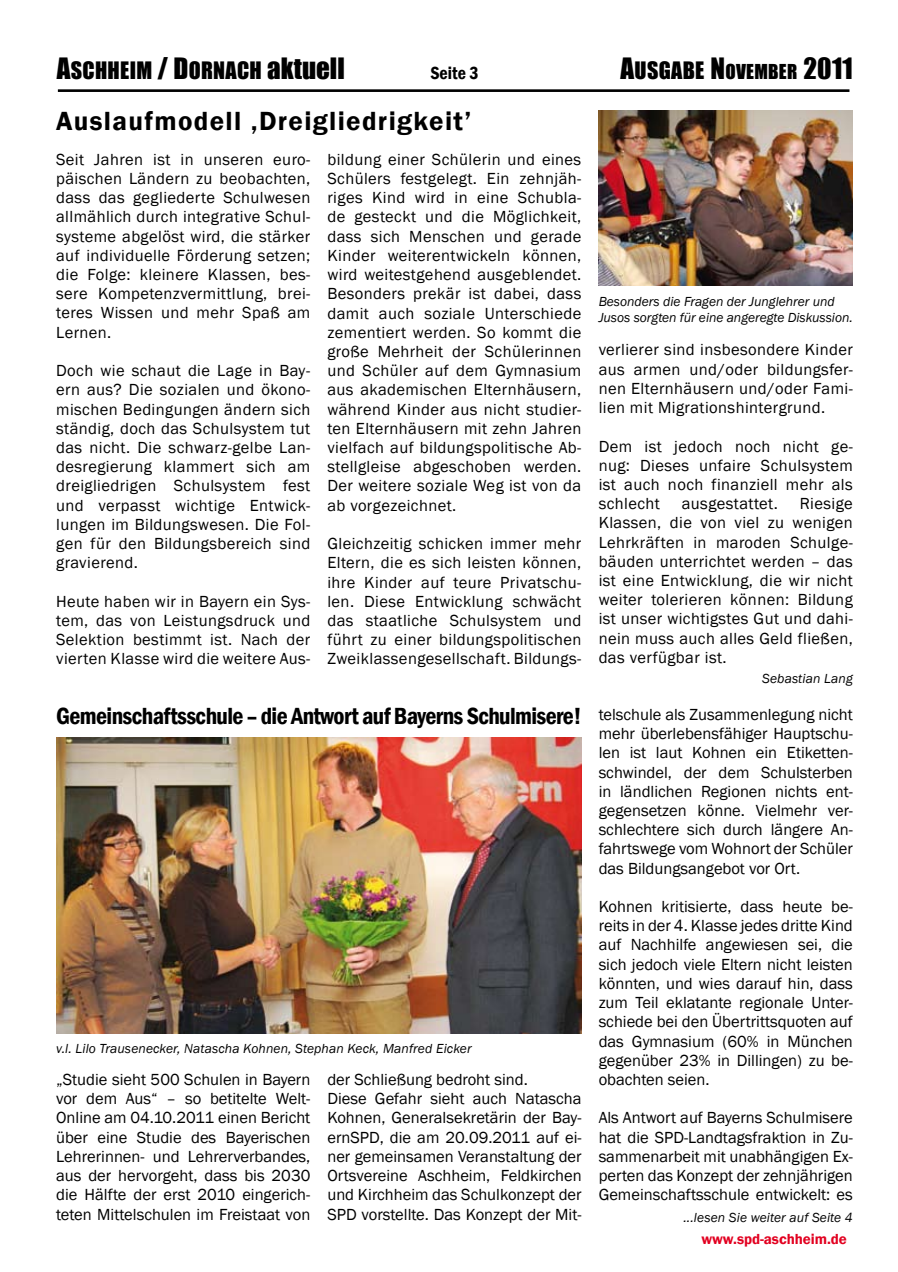
<style>
.page{position:relative;width:898px;height:1272px;background:#fff}
.page>*{position:absolute;margin:0;border:0;box-sizing:border-box;transform-origin:0 0}
.t1{font:600 27px "Franklin Gothic";letter-spacing:.05em;color:#000}
.t2{font:600 condensed 24px "Franklin Gothic";letter-spacing:-.025em;color:#000}
.t3{font:22.05px "Impact";letter-spacing:.015em;color:#000}
.t4{font:18.9px "Impact";letter-spacing:.015em;color:#000}
.t5{font:600 condensed 18px "Franklin Gothic";color:#000}
.t6{font:16.5px/19.2px "Franklin Gothic";color:#000;text-align:justify}
.t7{font:16.5px "Franklin Gothic";letter-spacing:.025em;color:#000}
.t8{font:600 15px "Franklin Gothic";letter-spacing:-.005em;color:#e20020}
.t9{font:italic 13.5px/16.2px "Franklin Gothic";color:#000}
.s1{font-size:27px}
.s2{font-size:22.05px}
</style>
<div class="page">
<hr style="left:58px;top:89px;width:791px;height:3px;background:#000">
<img style="left:56px;top:737px;width:525px;height:296px">
<img style="left:598px;top:111px;width:254px;height:174px">
<h3 class="t3" style="left:57px;top:53px;width:289px"><span class="s1">A</span>SCHHEIM <span class="s1">/ D</span>ORNACH <span class="s1">aktuell</span></h3>
<p class="t4" style="left:620px;top:57px;width:234px"><span class="s1">A</span><span class="s2">USGABE</span> <span class="s1">N</span>OVEMBER <span class="s1">2011</span></p>
<p class="t5" style="left:430px;top:60px;width:50px">Seite 3</p>
<h1 class="t1" style="left:56px;top:104px;width:416px">Auslaufmodell ‚Dreigliedrigkeit’</h1>
<p class="t6" style="left:56px;top:150px;width:255px">Seit Jahren ist in unseren euro&shy;päischen Ländern zu beobachten, dass das gegliederte Schulwesen allmählich durch integrative Schul&shy;systeme abgelöst wird, die stärker auf individuelle Förderung setzen; die Folge: kleinere Klassen, bes&shy;sere Kompetenzvermittlung, brei&shy;teres Wissen und mehr Spaß am Lernen.</p>
<p class="t6" style="left:56px;top:361px;width:256px">Doch wie schaut die Lage in Bay&shy;ern aus? Die sozialen und ökono&shy;mischen Bedingungen ändern sich ständig, doch das Schulsystem tut das nicht. Die schwarz-gelbe Lan&shy;desregierung klammert sich am dreigliedrigen Schulsystem fest und verpasst wichtige Entwick&shy;lungen im Bildungswesen. Die Fol&shy;gen für den Bildungsbereich sind gravierend.</p>
<p class="t6" style="left:56px;top:592px;width:255px">Heute haben wir in Bayern ein Sys&shy;tem, das von Leistungsdruck und Selektion bestimmt ist. Nach der vierten Klasse wird die weitere Aus-</p>
<p class="t6" style="left:327px;top:150px;width:255px">bildung einer Schülerin und eines Schülers festgelegt. Ein zehnjäh&shy;riges Kind wird in eine Schubla&shy;de gesteckt und die Möglichkeit, dass sich Menschen und gerade Kinder weiterentwickeln können, wird weitestgehend ausgeblendet.<br>Besonders prekär ist dabei, dass damit auch soziale Unterschiede zementiert werden. So kommt die große Mehrheit der Schülerinnen und Schüler auf dem Gymnasium aus akademischen Elternhäusern, während Kinder aus nicht studier&shy;ten Elternhäusern mit zehn Jahren vielfach auf bildungspolitische Ab&shy;stellgleise abgeschoben werden.<br>Der weitere soziale Weg ist von da ab vorgezeichnet.</p>
<p class="t6" style="left:327px;top:534px;width:255px">Gleichzeitig schicken immer mehr Eltern, die es sich leisten können, ihre Kinder auf teure Privatschu&shy;len. Diese Entwicklung schwächt das staatliche Schulsystem und führt zu einer bildungspolitischen Zweiklassengesellschaft. Bildungs-</p>
<p class="t9" style="left:598px;top:293px;width:255px">Besonders die Fragen der Junglehrer und<br>Jusos sorgten für eine angeregte Diskussion.</p>
<p class="t6" style="left:598px;top:341px;width:255px">verlierer sind insbesondere Kinder aus armen und/oder bildungsfer&shy;nen Elternhäusern und/oder Fami&shy;lien mit Migrationshintergrund.</p>
<p class="t6" style="left:598px;top:437px;width:255px">Dem ist jedoch noch nicht ge&shy;nug: Dieses unfaire Schulsystem ist auch noch finanziell mehr als schlecht</p>
<p class="t6" style="left:598px;top:494px;width:256px;text-indent:201px">Riesige Klassen, die von viel zu wenigen Lehrkräften in maroden Schulge&shy;bäuden unterrichtet werden – das ist eine Entwicklung, die wir nicht weiter tolerieren können: Bildung ist unser wichtigstes Gut und dahi&shy;nein muss auch alles Geld fließen, das verfügbar ist.</p>
<p class="t7" style="left:681px;top:493px;width:97px">ausgestattet.</p>
<p class="t9" style="left:762px;top:670px;width:92px">Sebastian Lang</p>
<h2 class="t2" style="left:56px;top:699px;width:797px">Gemeinschaftsschule – die Antwort auf Bayerns Schulmisere! <sup>telschule</sup> <sup>als</sup> <sup>Zusammenlegung</sup> <sup>nicht</sup></h2>
<p class="t6" style="left:598px;top:724px;width:256px">mehr überlebensfähiger Hauptschu&shy;len ist laut Kohnen ein Etiketten&shy;schwindel, der dem Schulsterben in ländlichen Regionen nichts ent&shy;gegensetzen könne. Vielmehr ver&shy;schlechtere sich durch längere An&shy;fahrtswege vom Wohnort der Schüler das Bildungsangebot vor Ort.</p>
<p class="t6" style="left:598px;top:897px;width:256px">Kohnen kritisierte, dass heute be&shy;reits in der 4. Klasse jedes dritte Kind auf Nachhilfe angewiesen sei, die sich jedoch viele Eltern nicht leisten könnten, und wies darauf hin, dass zum Teil eklatante regionale Unter&shy;schiede bei den Übertrittsquoten auf das Gymnasium (60% in München gegenüber 23% in Dillingen) zu be&shy;obachten seien.</p>
<p class="t6" style="left:598px;top:1108px;width:256px">Als Antwort auf Bayerns Schulmisere hat die SPD-Landtagsfraktion in Zu&shy;sammenarbeit mit unabhängigen Ex&shy;perten das Konzept der zehnjährigen Gemeinschaftsschule entwickelt: es</p>
<p class="t9" style="left:56px;top:1040px;width:417px">v.l. Lilo Trausenecker, Natascha Kohnen, Stephan Keck, Manfred Eicker</p>
<p class="t6" style="left:56px;top:1070px;width:256px">„Studie sieht 500 Schulen in Bayern vor dem Aus“ – so betitelte Welt-Online am 04.10.2011 einen Bericht über eine Studie des Bayerischen Lehrerinnen- und Lehrerverbandes, aus der hervorgeht, dass bis 2030 die Hälfte der erst 2010 eingerich&shy;teten Mittelschulen im Freistaat von</p>
<p class="t6" style="left:327px;top:1070px;width:256px;text-align:left">der Schließung bedroht sind.<br>Diese Gefahr sieht auch Natascha Kohnen, Generalsekretärin der Bay&shy;ernSPD, die am 20.09.2011 auf ei&shy;ner gemeinsamen Veranstaltung der Ortsvereine Aschheim, Feldkirchen und Kirchheim das Schulkonzept der SPD vorstellte. Das Konzept der Mit-</p>
<p class="t9" style="left:683px;top:1209px;width:171px">...lesen Sie weiter auf Seite 4</p>
<p class="t8" style="left:701px;top:1229px;width:147px">www.spd-aschheim.de</p>
</div>
